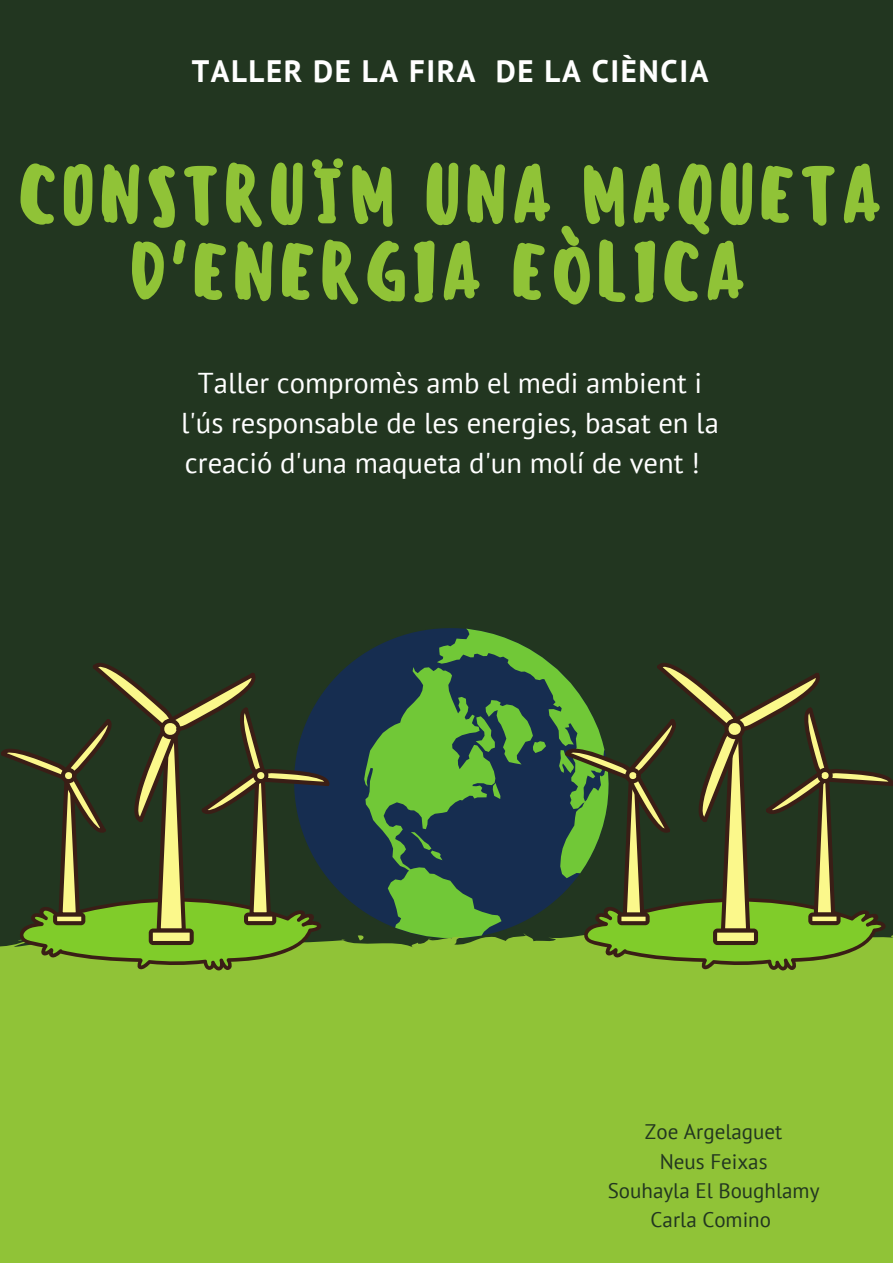
<style>
.page{position:relative;width:893px;height:1263px;background:#223620}
.page>*{position:absolute;margin:0;border:0;box-sizing:border-box;transform-origin:0 0}
.t1{font:500 77.25px/77.1px "Sensei";letter-spacing:.02em;color:#90c337;text-align:center}
.t2{font:700 30.97px "PT Sans";letter-spacing:.05em;color:#fff}
.t3{font:28.65px/40px "PT Sans";color:#fff;text-align:center}
.t4{font:21px/29.2px "PT Sans";color:#223620;text-align:center}
</style>
<div class="page">
<svg style="left:367px;top:629px;width:62px;height:23px"></svg>
<svg style="left:329px;top:652px;width:137px;height:277px;background:#356144"></svg>
<svg style="left:411px;top:827px;width:32px;height:36px"></svg>
<svg style="left:429px;top:628px;width:108px;height:206px;background:#4f8d3c"></svg>
<div style="left:0;top:929px;width:893px;height:334px;background:#90c337"></div>
<svg style="left:358px;top:934px;width:8px;height:6px"></svg>
<svg style="left:466px;top:654px;width:427px;height:317px"></svg>
<svg style="left:0;top:663px;width:329px;height:308px"></svg>
<p class="t2" style="left:192px;top:51px;width:518px">TALLER DE LA FIRA DE LA CIÈNCIA</p>
<h1 class="t1" style="left:17px;top:157px;width:868px">CONSTRUÏM UNA MAQUETA<br>D'ENERGIA EÒLICA</h1>
<p class="t3" style="left:181px;top:363px;width:539px">Taller compromès amb el medi ambient i l'ús responsable de les energies, basat en la creació d'una maqueta d'un molí de vent !</p>
<p class="t4" style="left:608px;top:1117px;width:213px">Zoe Argelaguet<br>Neus Feixas<br>Souhayla El Boughlamy<br>Carla Comino</p>
</div>
